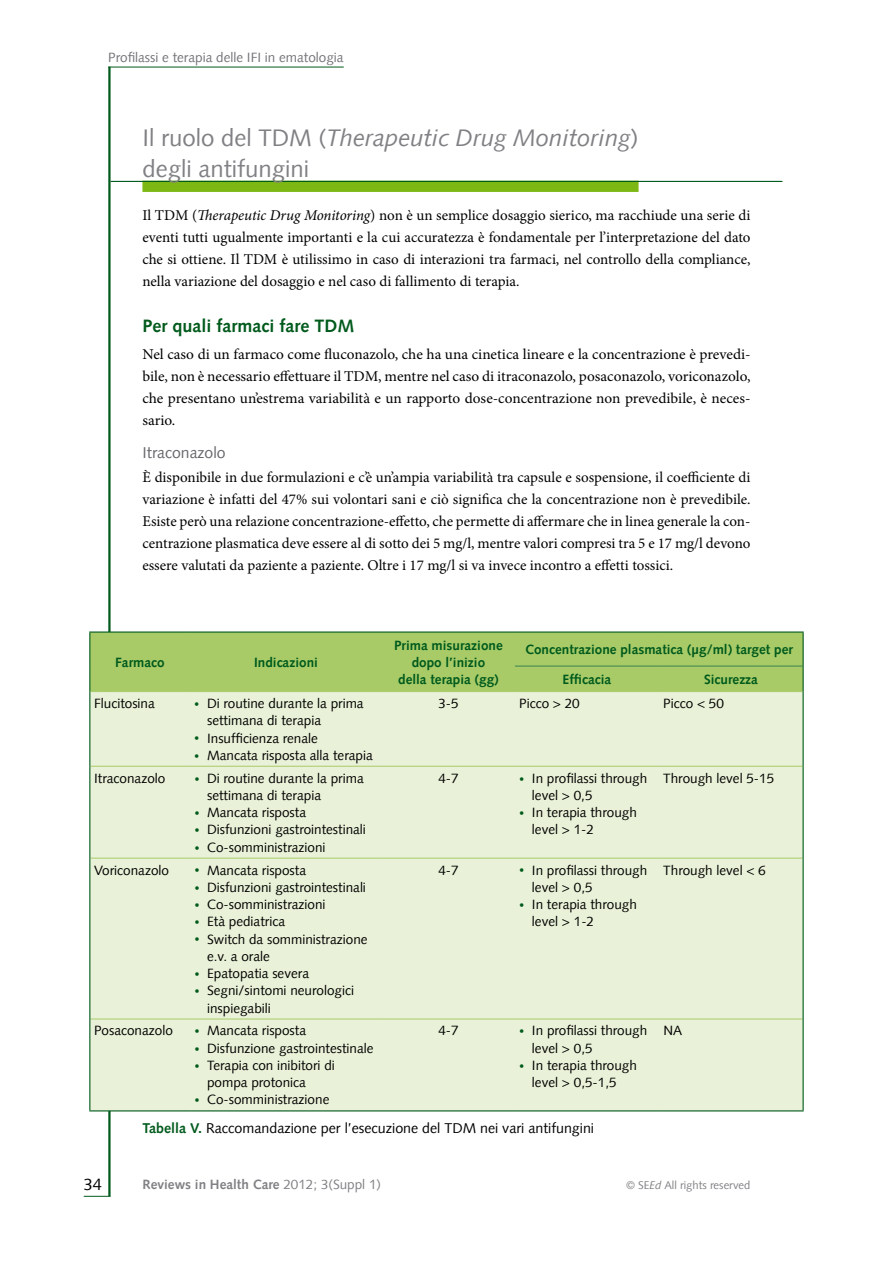
<style>
.page{position:relative;width:893px;height:1263px;background:#fff}
.page>*{position:absolute;margin:0;border:0;box-sizing:border-box;transform-origin:0 0}
.sottotitolo_1_2_righ{font:24px/31px "Syntax LT";color:#818084}
.sottotitolo_2{font:700 18px "Syntax LT";color:#005a1c}
.t1{font:16.5px "Syntax LT";color:#000}
.sottotitolo_3{font:15.75px "Syntax LT";color:#68676c}
.testo{font:15px/22px "Minion Pro";color:#000;text-align:justify}
.t2{font:14.25px "Syntax LT";color:#000}
.t3{font:13.5px/17.2px "Syntax LT";color:#000}
.t4{font:700 13.5px/17.2px "Syntax LT";color:#005a1c;text-align:center}
.t5{font:13.5px "Syntax LT";color:#757378}
.t6{font:700 13.5px "Syntax LT";color:#818084}
.t7{font:11.25px "Syntax LT";color:#818084}
.s1{font-style:italic}
.s2{font-family:"Minion Pro";color:#005a1c}
.s3{font-weight:700;color:#005a1c}
.s4{font-weight:400}
</style>
<div class="page">
<svg style="left:84px;top:1196px;width:27px;height:1px"></svg>
<hr style="left:108px;top:67px;width:3px;height:1129px;background:#005a1c">
<hr style="left:108px;top:67px;width:236px;height:1px;background:#005a1c">
<div style="left:142px;top:181px;width:497px;height:11px;background:#7db713"></div>
<hr style="left:111px;top:181px;width:671px;height:1px;background:#005a1c">
<div style="left:90px;top:692px;width:712px;height:418px;background:#e9f2d8"></div>
<hr style="left:90px;top:766px;width:100px;height:1px;background:#a8cb68">
<hr style="left:190px;top:766px;width:192px;height:1px;background:#a8cb68">
<hr style="left:382px;top:766px;width:133px;height:1px;background:#a8cb68">
<hr style="left:515px;top:766px;width:144px;height:1px;background:#a8cb68">
<hr style="left:659px;top:766px;width:143px;height:1px;background:#a8cb68">
<hr style="left:90px;top:858px;width:100px;height:1px;background:#a8cb68">
<hr style="left:190px;top:858px;width:192px;height:1px;background:#a8cb68">
<hr style="left:382px;top:858px;width:133px;height:1px;background:#a8cb68">
<hr style="left:515px;top:858px;width:144px;height:1px;background:#a8cb68">
<hr style="left:659px;top:858px;width:143px;height:1px;background:#a8cb68">
<hr style="left:90px;top:1019px;width:100px;height:1px;background:#a8cb68">
<hr style="left:190px;top:1019px;width:192px;height:1px;background:#a8cb68">
<hr style="left:382px;top:1019px;width:133px;height:1px;background:#a8cb68">
<hr style="left:515px;top:1019px;width:144px;height:1px;background:#a8cb68">
<hr style="left:659px;top:1019px;width:143px;height:1px;background:#a8cb68">
<div style="left:89px;top:633px;width:713px;height:59px;background:#a8cb68"></div>
<hr style="left:89px;top:692px;width:1px;height:74px;background:#005a1c">
<hr style="left:89px;top:766px;width:1px;height:92px;background:#005a1c">
<hr style="left:89px;top:858px;width:1px;height:161px;background:#005a1c">
<hr style="left:89px;top:1019px;width:1px;height:91px;background:#005a1c">
<hr style="left:802px;top:633px;width:2px;height:33px;background:#005a1c">
<hr style="left:802px;top:666px;width:2px;height:26px;background:#005a1c">
<hr style="left:802px;top:692px;width:2px;height:74px;background:#005a1c">
<hr style="left:802px;top:766px;width:2px;height:92px;background:#005a1c">
<hr style="left:802px;top:858px;width:2px;height:161px;background:#005a1c">
<hr style="left:802px;top:1019px;width:2px;height:91px;background:#005a1c">
<hr style="left:89px;top:631px;width:101px;height:2px;background:#005a1c">
<hr style="left:190px;top:631px;width:192px;height:2px;background:#005a1c">
<hr style="left:382px;top:631px;width:133px;height:2px;background:#005a1c">
<hr style="left:515px;top:631px;width:144px;height:2px;background:#005a1c">
<hr style="left:659px;top:631px;width:145px;height:2px;background:#005a1c">
<hr style="left:89px;top:1110px;width:101px;height:1px;background:#005a1c">
<hr style="left:190px;top:1110px;width:192px;height:1px;background:#005a1c">
<hr style="left:382px;top:1110px;width:133px;height:1px;background:#005a1c">
<hr style="left:515px;top:1110px;width:144px;height:1px;background:#005a1c">
<hr style="left:659px;top:1110px;width:145px;height:1px;background:#005a1c">
<p class="t5" style="left:108px;top:50px;width:237px">Profilassi e terapia delle IFI in ematologia</p>
<p class="sottotitolo_1_2_righ" style="left:142px;top:122px;width:498px">Il ruolo del TDM (<span class="s1">Therapeutic Drug Monitoring</span>) degli antifungini</p>
<p class="testo" style="left:142px;top:204px;width:610px">Il TDM (<span class="s1">Therapeutic Drug Monitoring</span>) non è un semplice dosaggio sierico, ma racchiude una serie di eventi tutti ugualmente importanti e la cui accuratezza è fondamentale per l’interpretazione del dato che si ottiene. Il TDM è utilissimo in caso di interazioni tra farmaci, nel controllo della compliance, nella variazione del dosaggio e nel caso di fallimento di terapia.</p>
<p class="sottotitolo_2" style="left:142px;top:316px;width:214px">Per quali farmaci fare TDM</p>
<p class="testo" style="left:142px;top:343px;width:610px">Nel caso di un farmaco come fluconazolo, che ha una cinetica lineare e la concentrazione è prevedi&shy;bile, non è necessario effettuare il TDM, mentre nel caso di itraconazolo, posaconazolo, voriconazolo, che presentano un’estrema variabilità e un rapporto dose-concentrazione non prevedibile, è neces&shy;sario.</p>
<p class="sottotitolo_3" style="left:142px;top:443px;width:85px">Itraconazolo</p>
<p class="testo" style="left:142px;top:466px;width:610px">È disponibile in due formulazioni e c’è un’ampia variabilità tra capsule e sospensione, il coefficiente di variazione è infatti del 47% sui volontari sani e ciò significa che la concentrazione non è prevedibile.<br>Esiste però una relazione concentrazione-effetto, che permette di affermare che in linea generale la con&shy;centrazione plasmatica deve essere al di sotto dei 5 mg/l, mentre valori compresi tra 5 e 17 mg/l devono essere valutati da paziente a paziente. Oltre i 17 mg/l si va invece incontro a effetti tossici.</p>
<p class="t4" style="left:115px;top:654px;width:51px">Farmaco</p>
<p class="t4" style="left:254px;top:654px;width:65px">Indicazioni</p>
<p class="t3" style="left:94px;top:695px;width:62px">Flucitosina</p>
<p class="t3" style="left:207px;top:695px;width:158px;text-indent:-13px"><span class="s2">•</span> Di routine durante la prima settimana di terapia</p>
<p class="t3" style="left:194px;top:729px;width:125px"><span class="s2">•</span> Insufficienza renale</p>
<p class="t3" style="left:194px;top:746px;width:180px"><span class="s2">•</span> Mancata risposta alla terapia</p>
<p class="t3" style="left:94px;top:769px;width:73px">Itraconazolo</p>
<p class="t3" style="left:207px;top:769px;width:158px;text-indent:-13px"><span class="s2">•</span> Di routine durante la prima settimana di terapia</p>
<p class="t3" style="left:194px;top:804px;width:113px"><span class="s2">•</span> Mancata risposta</p>
<p class="t3" style="left:194px;top:821px;width:173px"><span class="s2">•</span> Disfunzioni gastrointestinali</p>
<p class="t3" style="left:194px;top:838px;width:133px"><span class="s2">•</span> Co-somministrazioni</p>
<p class="t3" style="left:94px;top:861px;width:76px">Voriconazolo</p>
<p class="t3" style="left:194px;top:861px;width:113px"><span class="s2">•</span> Mancata risposta</p>
<p class="t3" style="left:194px;top:878px;width:173px"><span class="s2">•</span> Disfunzioni gastrointestinali</p>
<p class="t3" style="left:194px;top:896px;width:133px"><span class="s2">•</span> Co-somministrazioni</p>
<p class="t3" style="left:194px;top:913px;width:92px"><span class="s2">•</span> Età pediatrica</p>
<p class="t3" style="left:207px;top:930px;width:162px;text-indent:-13px"><span class="s2">•</span> Switch da somministrazione e.v. a orale</p>
<p class="t3" style="left:194px;top:965px;width:116px"><span class="s2">•</span> Epatopatia severa</p>
<p class="t3" style="left:207px;top:982px;width:148px;text-indent:-13px"><span class="s2">•</span> Segni/sintomi neurologici inspiegabili</p>
<p class="t3" style="left:94px;top:1022px;width:80px">Posaconazolo</p>
<p class="t3" style="left:194px;top:1022px;width:113px"><span class="s2">•</span> Mancata risposta</p>
<p class="t3" style="left:194px;top:1039px;width:181px"><span class="s2">•</span> Disfunzione gastrointestinale</p>
<p class="t3" style="left:207px;top:1057px;width:129px;text-indent:-13px"><span class="s2">•</span> Terapia con inibitori di pompa protonica</p>
<p class="t3" style="left:194px;top:1091px;width:137px"><span class="s2">•</span> Co-somministrazione</p>
<p class="t4" style="left:394px;top:636px;width:110px">Prima misurazione dopo l’inizio<br>della terapia (gg)</p>
<p class="t4" style="left:525px;top:641px;width:269px">Concentrazione plasmatica (μg/ml) target per</p>
<p class="t4" style="left:563px;top:671px;width:50px">Efficacia</p>
<p class="t4" style="left:704px;top:671px;width:55px">Sicurezza</p>
<p class="t3" style="left:438px;top:695px;width:22px">3-5</p>
<p class="t3" style="left:519px;top:695px;width:62px">Picco &gt; 20</p>
<p class="t3" style="left:663px;top:695px;width:62px">Picco &lt; 50</p>
<p class="t3" style="left:438px;top:769px;width:22px">4-7</p>
<p class="t3" style="left:532px;top:769px;width:117px;text-indent:-13px"><span class="s2">•</span> In profilassi through level &gt; 0,5</p>
<p class="t3" style="left:532px;top:804px;width:106px;text-indent:-13px"><span class="s2">•</span> In terapia through level &gt; 1-2</p>
<p class="t3" style="left:438px;top:861px;width:22px">4-7</p>
<p class="t3" style="left:532px;top:861px;width:117px;text-indent:-13px"><span class="s2">•</span> In profilassi through level &gt; 0,5</p>
<p class="t3" style="left:532px;top:896px;width:106px;text-indent:-13px"><span class="s2">•</span> In terapia through level &gt; 1-2</p>
<p class="t3" style="left:663px;top:769px;width:112px">Through level 5-15</p>
<p class="t3" style="left:663px;top:861px;width:104px">Through level &lt; 6</p>
<p class="t3" style="left:438px;top:1022px;width:22px">4-7</p>
<p class="t3" style="left:532px;top:1022px;width:117px;text-indent:-13px"><span class="s2">•</span> In profilassi through level &gt; 0,5</p>
<p class="t3" style="left:519px;top:1057px;width:119px;text-align:center"><span class="s2">•</span> In terapia through level &gt; 0,5-1,5</p>
<p class="t3" style="left:663px;top:1022px;width:20px">NA</p>
<p class="t2" style="left:142px;top:1119px;width:453px"><span class="s3">Tabella V.</span> Raccomandazione per l’esecuzione del TDM nei vari antifungini</p>
<p class="t1" style="left:84px;top:1174px;width:20px">34</p>
<p class="t6" style="left:142px;top:1176px;width:240px">Reviews in Health Care <span class="s4">2012; 3(Suppl 1)</span></p>
<p class="t7" style="left:626px;top:1178px;width:126px">© SE<span class="s1">Ed</span> All rights reserved</p>
</div>
